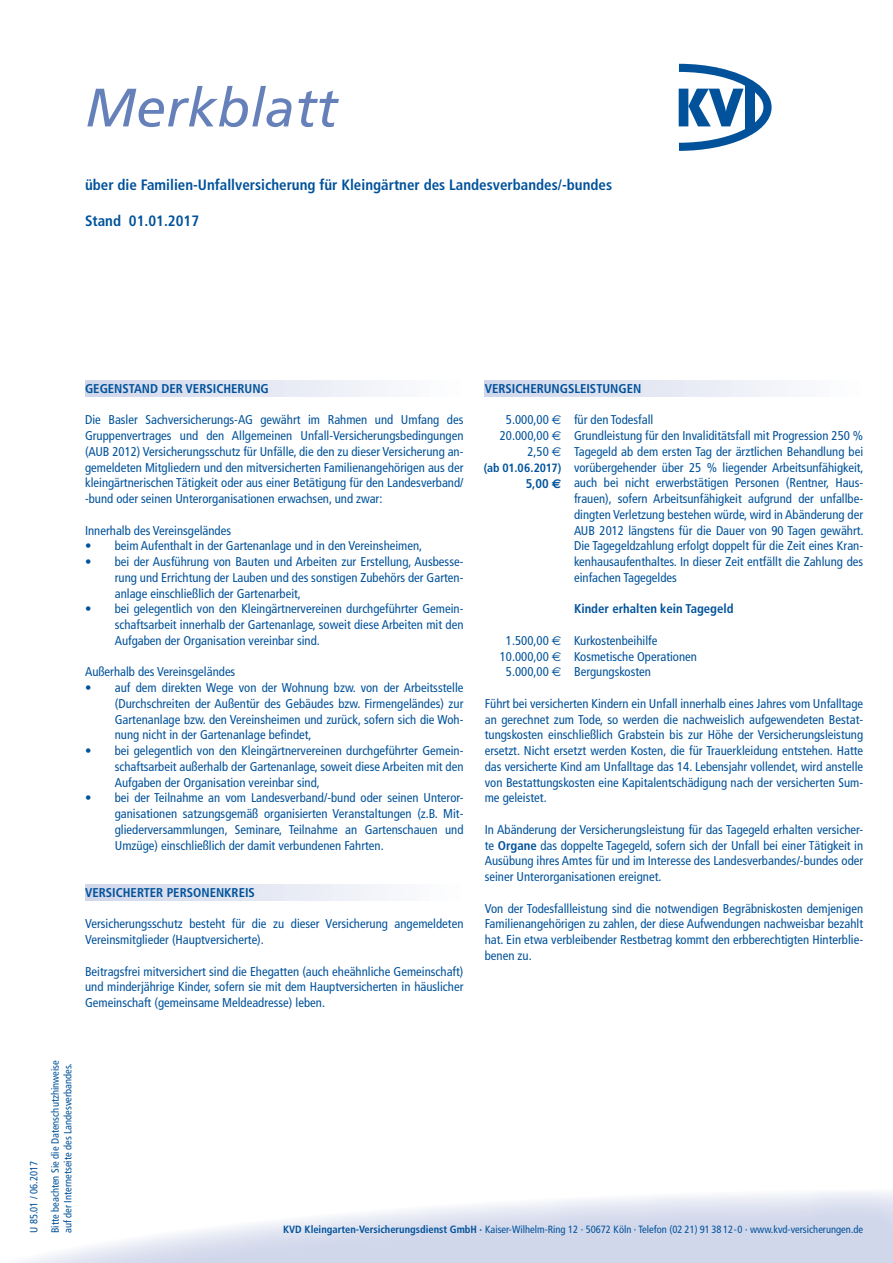
<style>
.page{position:relative;width:893px;height:1263px;background:#fff}
.page>*{position:absolute;margin:0;border:0;box-sizing:border-box;transform-origin:0 0}
.t1{font:italic 54px "Frutiger";color:#6681ba}
.t2{font:700 condensed 15px "Frutiger";color:#01529b}
.t3{font:condensed 12.75px/15.8px "Frutiger";color:#01529b;text-align:justify}
.t4{font:700 condensed 12.75px "Frutiger";color:#01529b}
.t5{font:700 condensed 12px "Frutiger";letter-spacing:-.015em;color:#01529b}
.t6{font:condensed 10.5px/12.6px "Frutiger";color:#01529b}
.s1{font-family:"Euro Sans";font-stretch:normal}
.s2{font-weight:700}
</style>
<div class="page">
<svg style="left:21px;top:1192px;width:872px;height:71px"></svg>
<svg style="left:678px;top:63px;width:94px;height:88px"></svg>
<div style="left:745px;top:84px;width:10px;height:47px;background:#01529b"></div>
<div style="left:85px;top:380px;width:378px;height:16px;background:linear-gradient(to right,#d0d6ea,#fdfefe)"></div>
<div style="left:85px;top:884px;width:378px;height:17px;background:linear-gradient(to right,#d0d6ea,#fdfefe)"></div>
<div style="left:485px;top:380px;width:378px;height:16px;background:linear-gradient(to right,#d0d6ea,#fdfefe)"></div>
<h1 class="t1" style="left:85px;top:76px;width:254px">Merkblatt</h1>
<p class="t2" style="left:85px;top:176px;width:529px">über die Familien-Unfallversicherung für Kleingärtner des Landesverbandes/-bundes</p>
<p class="t2" style="left:85px;top:212px;width:116px">Stand 01.01.2017</p>
<p class="t4" style="left:85px;top:381px;width:185px">GEGENSTAND DER VERSICHERUNG</p>
<p class="t3" style="left:85px;top:412px;width:380px">Die Basler Sachversicherungs-AG gewährt im Rahmen und Umfang des Gruppenvertrages und den Allgemeinen Unfall-Versicherungsbedingungen (AUB 2012) Versicherungsschutz für Unfälle, die den zu dieser Versicherung an&shy;gemeldeten Mitgliedern und den mitversicherten Familienangehörigen aus der kleingärtnerischen Tätigkeit oder aus einer Betätigung für den Landesverband/ -bund oder seinen Unterorganisationen erwachsen, und zwar:</p>
<p class="t3" style="left:85px;top:522px;width:148px">Innerhalb des Vereinsgeländes</p>
<p class="t3" style="left:85px;top:538px;width:339px">• beim Aufenthalt in der Gartenanlage und in den Vereinsheimen,</p>
<p class="t3" style="left:115px;top:554px;width:350px;text-indent:-30px">• bei der Ausführung von Bauten und Arbeiten zur Erstellung, Ausbesse&shy;rung und Errichtung der Lauben und des sonstigen Zubehörs der Garten&shy;anlage einschließlich der Gartenarbeit,</p>
<p class="t3" style="left:115px;top:601px;width:350px;text-indent:-30px">• bei gelegentlich von den Kleingärtnervereinen durchgeführter Gemein&shy;schaftsarbeit innerhalb der Gartenanlage, soweit diese Arbeiten mit den Aufgaben der Organisation vereinbar sind.</p>
<p class="t3" style="left:85px;top:664px;width:152px">Außerhalb des Vereinsgeländes</p>
<p class="t3" style="left:115px;top:680px;width:350px;text-indent:-30px">• auf dem direkten Wege von der Wohnung bzw. von der Arbeitsstelle (Durchschreiten der Außentür des Gebäudes bzw. Firmengeländes) zur Gartenanlage bzw. den Vereinsheimen und zurück, sofern sich die Woh&shy;nung nicht in der Gartenanlage befindet,</p>
<p class="t3" style="left:115px;top:743px;width:350px;text-indent:-30px">• bei gelegentlich von den Kleingärtnervereinen durchgeführter Gemein&shy;schaftsarbeit außerhalb der Gartenanlage, soweit diese Arbeiten mit den Aufgaben der Organisation vereinbar sind,</p>
<p class="t3" style="left:115px;top:790px;width:350px;text-indent:-30px">• bei der Teilnahme an vom Landesverband/-bund oder seinen Unteror&shy;ganisationen satzungsgemäß organisierten Veranstaltungen (z.B. Mit&shy;gliederversammlungen, Seminare, Teilnahme an Gartenschauen und Umzüge) einschließlich der damit verbundenen Fahrten.</p>
<p class="t4" style="left:85px;top:885px;width:171px">VERSICHERTER PERSONENKREIS</p>
<p class="t3" style="left:85px;top:916px;width:380px">Versicherungsschutz besteht für die zu dieser Versicherung angemeldeten<br>Vereinsmitglieder (Hauptversicherte).</p>
<p class="t3" style="left:85px;top:963px;width:380px">Beitragsfrei mitversichert sind die Ehegatten (auch eheähnliche Gemeinschaft) und minderjährige Kinder, sofern sie mit dem Hauptversicherten in häuslicher Gemeinschaft (gemeinsame Meldeadresse) leben.</p>
<p class="t4" style="left:485px;top:381px;width:158px">VERSICHERUNGSLEISTUNGEN</p>
<p class="t3" style="left:506px;top:412px;width:149px">5.000,00 <span class="s1">E</span> für den Todesfall</p>
<p class="t3" style="left:500px;top:428px;width:365px">20.000,00 <span class="s1">E</span> Grundleistung für den Invaliditätsfall mit Progression 250 %</p>
<p class="t3" style="left:527px;top:444px;width:337px">2,50 <span class="s1">E</span> Tagegeld ab dem ersten Tag der ärztlichen Behandlung bei</p>
<p class="t3" style="left:574px;top:459px;width:291px">vorübergehender über 25 % liegender Arbeitsunfähigkeit,</p>
<p class="t3" style="left:574px;top:475px;width:291px">auch bei nicht erwerbstätigen Personen (Rentner, Haus-</p>
<p class="t3" style="left:574px;top:491px;width:291px">frauen), sofern Arbeitsunfähigkeit aufgrund der unfallbe-</p>
<p class="t3" style="left:574px;top:507px;width:291px">dingten Verletzung bestehen würde, wird in Abänderung der</p>
<p class="t3" style="left:574px;top:522px;width:291px">AUB 2012 längstens für die Dauer von 90 Tagen gewährt.</p>
<p class="t3" style="left:574px;top:538px;width:291px">Die Tagegeldzahlung erfolgt doppelt für die Zeit eines Kran-</p>
<p class="t3" style="left:574px;top:554px;width:291px">kenhausaufenthaltes. In dieser Zeit entfällt die Zahlung des</p>
<p class="t3" style="left:574px;top:570px;width:104px">einfachen Tagegeldes</p>
<p class="t4" style="left:574px;top:601px;width:161px">Kinder erhalten kein Tagegeld</p>
<p class="t3" style="left:506px;top:633px;width:153px">1.500,00 <span class="s1">E</span> Kurkostenbeihilfe</p>
<p class="t3" style="left:500px;top:648px;width:199px">10.000,00 <span class="s1">E</span> Kosmetische Operationen</p>
<p class="t3" style="left:506px;top:664px;width:147px">5.000,00 <span class="s1">E</span> Bergungskosten</p>
<p class="t3" style="left:485px;top:696px;width:380px">Führt bei versicherten Kindern ein Unfall innerhalb eines Jahres vom Unfalltage an gerechnet zum Tode, so werden die nachweislich aufgewendeten Bestat&shy;tungskosten einschließlich Grabstein bis zur Höhe der Versicherungsleistung ersetzt. Nicht ersetzt werden Kosten, die für Trauerkleidung entstehen. Hatte das versicherte Kind am Unfalltage das 14. Lebensjahr vollendet, wird anstelle von Bestattungskosten eine Kapitalentschädigung nach der versicherten Sum&shy;me geleistet.</p>
<p class="t3" style="left:485px;top:822px;width:380px">In Abänderung der Versicherungsleistung für das Tagegeld erhalten versicher&shy;te <span class="s2">Organe</span> das doppelte Tagegeld, sofern sich der Unfall bei einer Tätigkeit in Ausübung ihres Amtes für und im Interesse des Landesverbandes/-bundes oder seiner Unterorganisationen ereignet.</p>
<p class="t3" style="left:485px;top:900px;width:380px">Von der Todesfallleistung sind die notwendigen Begräbniskosten demjenigen Familienangehörigen zu zahlen, der diese Aufwendungen nachweisbar bezahlt hat. Ein etwa verbleibender Restbetrag kommt den erbberechtigten Hinterblie&shy;benen zu.</p>
<p class="t5" style="left:484px;top:461px;width:79px">(ab 01.06.2017)</p>
<p class="t4" style="left:526px;top:476px;width:37px">5,00 <span class="s1">e</span></p>
<p class="t6" style="left:28px;top:1233px;width:73px;rotate:-90deg">U 85.01 / 06.2017</p>
<p class="t6" style="left:49px;top:1233px;width:175px;rotate:-90deg">Bitte beachten Sie die Datenschutzhinweise auf der Internetseite des Landesverbandes.</p>
<p class="t6" style="left:283px;top:1223px;width:581px"><span class="s2">KVD Kleingarten-Versicherungsdienst GmbH ·</span> Kaiser-Wilhelm-Ring 12 · 50672 Köln · Telefon (02 21) 91 38 12-0 · www.kvd-versicherungen.de</p>
</div>
